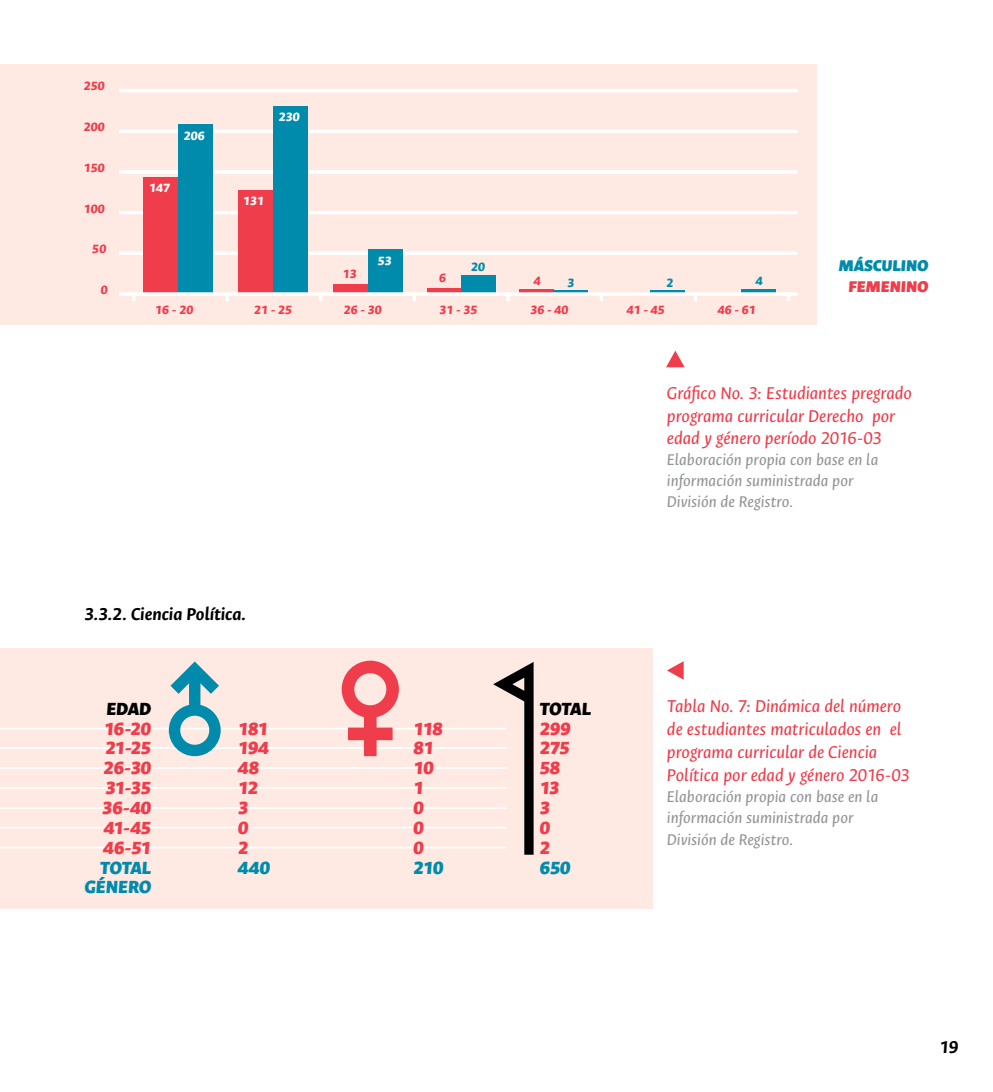
<style>
.page{position:relative;width:993px;height:1092px;background:#fff}
.page>*{position:absolute;margin:0;border:0;box-sizing:border-box;transform-origin:0 0}
.t1{font:italic 900 19.78px/19.8px "Ancizar Sans";letter-spacing:-.025em;color:#ef3d4b}
.t2{font:italic 900 19.78px/19.8px "Ancizar Sans";letter-spacing:-.01em;color:#008bac;text-align:right}
.t3{font:italic 900 19.78px "Ancizar Sans";letter-spacing:-.01em;color:#000}
.t4{font:italic 19.25px/22.8px "Ancizar Sans";color:#ef3d4b}
.t5{font:italic 700 19.25px "Ancizar Sans";color:#000}
.t6{font:italic 17.5px/21px "Ancizar Sans";color:#939598}
.t7{font:italic 900 17.5px "Ancizar Sans";letter-spacing:-.005em;color:#008bac}
.t8{font:italic 900 17.5px "Ancizar Sans";letter-spacing:-.005em;color:#ef3d4b}
.t9{font:italic 800 13.47px "Ancizar Sans";color:#ef3d4b}
.t10{font:italic 800 13.47px "Ancizar Sans";color:#fff}
.t11{font:italic 800 13.47px "Ancizar Sans";color:#008bac}
</style>
<div class="page">
<div style="left:0;top:647px;width:651px;height:261px;background:#fee9e3"></div>
<div style="left:0;top:64px;width:816px;height:261px;background:#fee9e3"></div>
<hr style="left:0;top:727px;width:506px;height:2px;background:#fff">
<hr style="left:0;top:807px;width:506px;height:2px;background:#fff">
<hr style="left:0;top:747px;width:506px;height:2px;background:#fff">
<hr style="left:0;top:826px;width:506px;height:2px;background:#fff">
<hr style="left:0;top:767px;width:506px;height:1px;background:#fff">
<hr style="left:0;top:846px;width:506px;height:2px;background:#fff">
<hr style="left:0;top:787px;width:506px;height:1px;background:#fff">
<svg style="left:493px;top:662px;width:40px;height:192px"></svg>
<svg style="left:341px;top:660px;width:58px;height:96px"></svg>
<svg style="left:169px;top:661px;width:51px;height:95px"></svg>
<hr style="left:119px;top:251px;width:678px;height:4px;background:#fff">
<hr style="left:119px;top:211px;width:678px;height:3px;background:#fff">
<hr style="left:119px;top:170px;width:678px;height:4px;background:#fff">
<svg style="left:119px;top:129px;width:678px;height:4px;fill:#fff"></svg>
<hr style="left:119px;top:89px;width:678px;height:3px;background:#fff">
<svg style="left:132px;top:296px;width:3px;height:5px"></svg>
<svg style="left:225px;top:296px;width:4px;height:5px"></svg>
<svg style="left:319px;top:296px;width:3px;height:5px"></svg>
<svg style="left:413px;top:296px;width:3px;height:5px"></svg>
<svg style="left:506px;top:296px;width:4px;height:5px"></svg>
<svg style="left:599px;top:296px;width:4px;height:5px"></svg>
<svg style="left:694px;top:296px;width:3px;height:5px"></svg>
<svg style="left:787px;top:296px;width:3px;height:5px"></svg>
<div style="left:143px;top:177px;width:35px;height:117px;background:#ef3d4b"></div>
<div style="left:178px;top:124px;width:35px;height:170px;background:#008bac"></div>
<div style="left:238px;top:190px;width:35px;height:104px;background:#ef3d4b"></div>
<div style="left:273px;top:106px;width:35px;height:188px;background:#008bac"></div>
<div style="left:333px;top:284px;width:35px;height:10px;background:#ef3d4b"></div>
<div style="left:368px;top:249px;width:35px;height:45px;background:#008bac"></div>
<div style="left:426px;top:288px;width:35px;height:6px;background:#ef3d4b"></div>
<div style="left:461px;top:275px;width:35px;height:19px;background:#008bac"></div>
<hr style="left:649px;top:290px;width:35px;height:4px;background:#008bac">
<div style="left:518px;top:289px;width:35px;height:5px;background:#ef3d4b"></div>
<hr style="left:553px;top:290px;width:35px;height:4px;background:#008bac">
<div style="left:740px;top:289px;width:35px;height:5px;background:#008bac"></div>
<svg style="left:119px;top:292px;width:678px;height:4px;fill:#fff"></svg>
<svg style="left:667px;top:661px;width:16px;height:18px"></svg>
<svg style="left:666px;top:350px;width:18px;height:17px"></svg>
<p class="t9" style="left:84px;top:78px;width:23px">250</p>
<p class="t9" style="left:84px;top:119px;width:23px">200</p>
<p class="t9" style="left:84px;top:160px;width:23px">150</p>
<p class="t9" style="left:84px;top:200px;width:23px">100</p>
<p class="t9" style="left:92px;top:241px;width:16px">50</p>
<p class="t9" style="left:101px;top:282px;width:9px">0</p>
<p class="t10" style="left:184px;top:128px;width:23px">206</p>
<p class="t10" style="left:149px;top:180px;width:23px">147</p>
<p class="t10" style="left:279px;top:109px;width:23px">230</p>
<p class="t10" style="left:243px;top:193px;width:23px">131</p>
<p class="t9" style="left:343px;top:265px;width:16px">13</p>
<p class="t10" style="left:378px;top:253px;width:16px">53</p>
<p class="t9" style="left:439px;top:270px;width:9px">6</p>
<p class="t11" style="left:471px;top:258px;width:16px">20</p>
<p class="t9" style="left:533px;top:273px;width:9px">4</p>
<p class="t11" style="left:567px;top:274px;width:9px">3</p>
<p class="t11" style="left:666px;top:274px;width:9px">2</p>
<p class="t11" style="left:755px;top:273px;width:9px">4</p>
<p class="t9" style="left:155px;top:301px;width:40px">16 - 20</p>
<p class="t9" style="left:254px;top:301px;width:40px">21 - 25</p>
<p class="t9" style="left:344px;top:301px;width:40px">26 - 30</p>
<p class="t9" style="left:439px;top:301px;width:40px">31 - 35</p>
<p class="t9" style="left:530px;top:301px;width:40px">36 - 40</p>
<p class="t9" style="left:626px;top:301px;width:40px">41 - 45</p>
<p class="t9" style="left:717px;top:301px;width:40px">46 - 61</p>
<p class="t7" style="left:838px;top:254px;width:91px">MÁSCULINO</p>
<p class="t8" style="left:848px;top:275px;width:81px">FEMENINO</p>
<p class="t4" style="left:666px;top:381px;width:246px">Gráfico No. 3: Estudiantes pregrado programa curricular Derecho por edad y género período 2016-03</p>
<p class="t6" style="left:666px;top:449px;width:213px">Elaboración propia con base en la información suministrada por<br>División de Registro.</p>
<p class="t5" style="left:84px;top:603px;width:163px">3.3.2. Ciencia Política.</p>
<p class="t3" style="left:106px;top:696px;width:46px">EDAD</p>
<p class="t1" style="left:102px;top:718px;width:51px;text-align:justify">16-20<br>21-25<br>26-30<br>31-35<br>36-40<br>41-45<br>46-51</p>
<p class="t2" style="left:85px;top:857px;width:68px">TOTAL<br>GÉNERO</p>
<p class="t1" style="left:238px;top:718px;width:32px">181<br>194<br>48<br>12<br>3<br>0<br>2</p>
<p class="t2" style="left:238px;top:857px;width:33px">440</p>
<p class="t1" style="left:413px;top:718px;width:31px">118<br>81<br>10<br>1<br>0<br>0<br>0</p>
<p class="t2" style="left:413px;top:857px;width:31px">210</p>
<p class="t3" style="left:539px;top:696px;width:53px">TOTAL</p>
<p class="t1" style="left:539px;top:718px;width:33px">299<br>275<br>58<br>13<br>3<br>0<br>2</p>
<p class="t2" style="left:539px;top:857px;width:32px">650</p>
<p class="t4" style="left:666px;top:695px;width:244px">Tabla No. 7: Dinámica del número de estudiantes matriculados en el programa curricular de Ciencia Política por edad y género 2016-03</p>
<p class="t6" style="left:666px;top:785px;width:213px">Elaboración propia con base en la información suministrada por</p>
<p class="t6" style="left:666px;top:829px;width:128px">División de Registro.</p>
<p class="t5" style="left:939px;top:1035px;width:20px">19</p>
</div>
